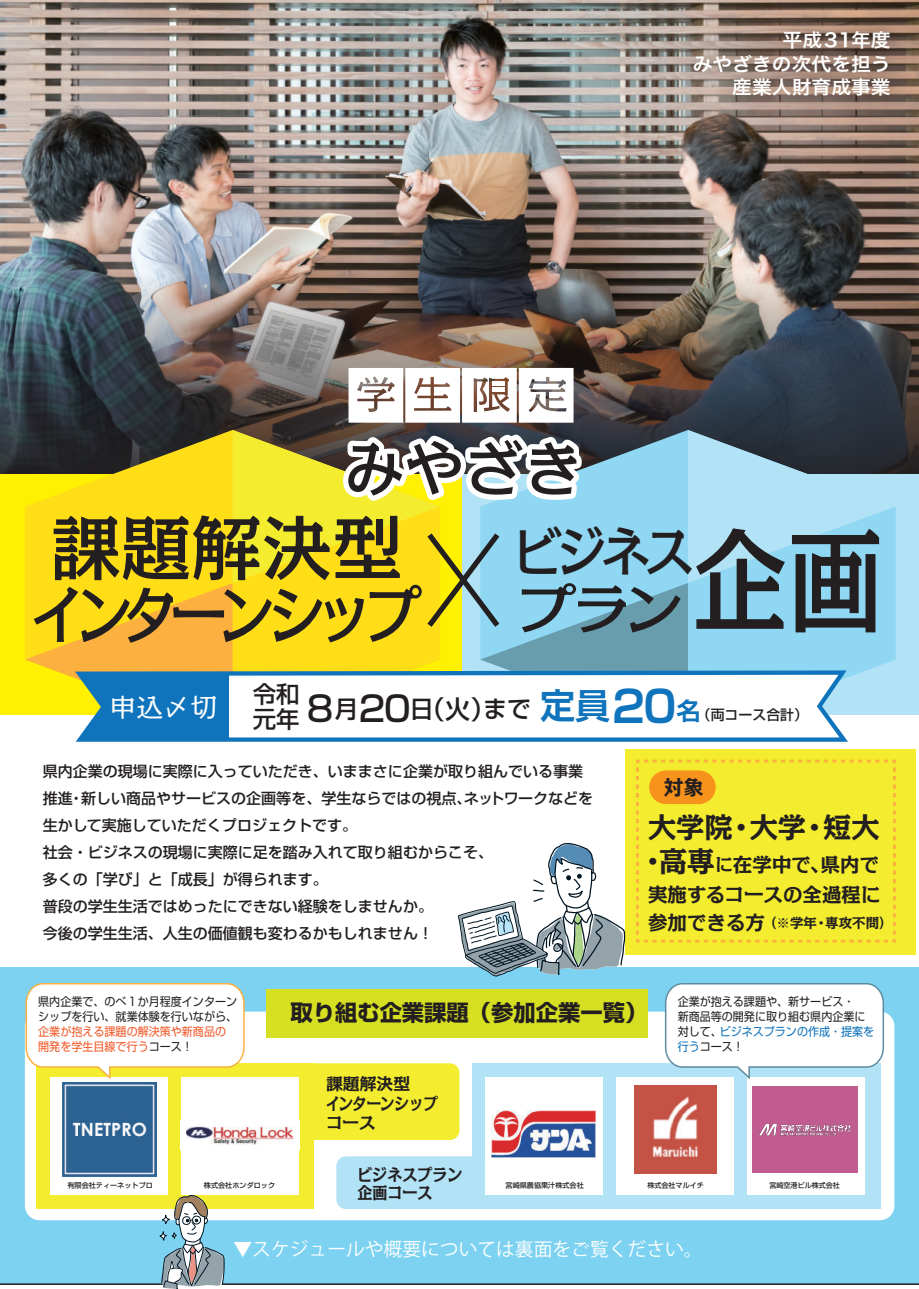
<style>
.page{position:relative;width:919px;height:1289px;background:#fff}
.page>*{position:absolute;margin:0;border:0;box-sizing:border-box;transform-origin:0 0}
.t1{font:500 112.8px "Kakumin Pro";color:#231f20;scale:.85 1}
.t2{font:500 70.5px "Kakumin Pro";color:#231f20}
.t3{font:500 62.4px "Kakumin Pro";letter-spacing:-.16em;color:#231f20;scale:.91 1}
.t4{font:500 59.55px "Kakumin Pro";color:#231f20}
.t5{font:500 53.7px/57.9px "Kakumin Pro";letter-spacing:-.1em;color:#231f20;scale:.93 1}
.t6{font:700 28.2px "Kakumin Pro";color:#231f20}
.t7{font:25.65px "Kakumin Pro";color:#fff;scale:1.06 1}
.t8{font:500 23.4px "Shin Go Pr 5";color:#231f20}
.t9{font:700 22.35px "Shin Go Pr 5";color:#231f20}
.t10{font:700 20.25px "Kakumin Pro";color:#231f20}
.t11{font:700 19.5px/30.2px "Kakumin Pro";color:#231f20;text-align:center}
.t12{font:18.75px "Koz Go Pr 6 N";color:#fff}
.t13{font:18.6px/23.4px "Hira Kaku Pro W6";color:#fff;text-align:right;scale:1.06 1}
.t14{font:700 16.5px/19.6px "Kakumin Pro";color:#231f20}
.t15{font:700 16.5px/18.3px "Kakumin Pro";color:#231f20;scale:.91 1}
.t16{font:500 15px/27px "Shin Go Pr 5";color:#231f20}
.t17{font:500 13.95px "Shin Go Pr 5";color:#231f20}
.t18{font:700 13.5px "Kakumin Pro";color:#231f20}
.t19{font:11.7px/15px "Shin Go Pr 5";color:#231f20;scale:.94 1}
.t20{font:11.7px/15px "Shin Go Pr 5";color:#f15929;scale:.94 1}
.t21{font:500 7.05px "Shin Go Pr 5";color:#231f20}
.s1{font-size:23.4px}
.s2{font-size:34.95px}
.s3{font-size:24px}
.s4{font-size:25.5px}
.s5{font-family:"Shin Go Pr 5 De";font-weight:700;font-size:34.95px;color:#1074bc}
.s6{font-family:"Shin Go Pr 5 De";font-weight:700;font-size:43.5px;color:#1074bc}
.s7{font-family:"Shin Go Pr 5 De";font-weight:700;font-size:24px;color:#1074bc}
.s8{font-size:28.2px}
.s9{font-size:17.4px}
.s10{font-size:19.5px}
.s11{color:#231f20}
.s12{color:#1074bc}
</style>
<div class="page">
<div style="left:0;top:967px;width:918px;height:317px;background:#7cd2f0"></div>
<img style="left:0;top:0;width:918px;height:271px">
<img style="left:0;top:271px;width:918px;height:203px">
<div style="left:625px;top:749px;width:290px;height:206px;background:#f4ed2f"></div>
<div style="left:0;top:474px;width:463px;height:241px;background:#fff101"></div>
<div style="left:462px;top:474px;width:456px;height:241px;background:#b1e2f5"></div>
<img style="left:666px;top:4px;width:251px;height:125px">
<svg style="left:75px;top:736px;width:773px;height:6px"></svg>
<div style="left:79px;top:672px;width:150px;height:67px;background:#1074bc"></div>
<div style="left:25px;top:1011px;width:869px;height:209px;background:#fff;border-radius:14px"></div>
<div style="left:267px;top:989px;width:381px;height:48px;background:#d6df21"></div>
<div style="left:37px;top:1063px;width:277px;height:145px;background:#f4ed2f"></div>
<div style="left:472px;top:1063px;width:408px;height:145px;background:#b1e2f5"></div>
<div style="left:50px;top:1076px;width:118px;height:118px;background:#fff"></div>
<div style="left:181px;top:1076px;width:118px;height:118px;background:#fff"></div>
<div style="left:485px;top:1076px;width:118px;height:118px;background:#fff"></div>
<div style="left:616px;top:1076px;width:117px;height:118px;background:#fff"></div>
<div style="left:746px;top:1076px;width:118px;height:118px;background:#fff"></div>
<svg style="left:636px;top:759px;width:260px;height:184px"></svg>
<div style="left:299px;top:1063px;width:160px;height:76px;background:#f4ed2f;border-radius:10px"></div>
<div style="left:336px;top:1156px;width:149px;height:52px;background:#b1e2f5;border-radius:10px"></div>
<svg style="left:25px;top:982px;width:220px;height:98px"></svg>
<svg style="left:664px;top:982px;width:220px;height:98px"></svg>
<svg style="left:457px;top:843px;width:168px;height:134px"></svg>
<svg style="left:158px;top:1194px;width:67px;height:95px"></svg>
<svg style="left:25px;top:368px;width:870px;height:368px"></svg>
<img style="left:63px;top:1082px;width:93px;height:94px">
<img style="left:180px;top:1120px;width:115px;height:29px">
<img style="left:491px;top:1110px;width:104px;height:46px">
<div style="left:649px;top:770px;width:66px;height:34px;background:#f7931d;border-radius:17px"></div>
<img style="left:634px;top:1085px;width:82px;height:87px">
<div style="left:752px;top:1086px;width:106px;height:86px;background:#c05c90"></div>
<img style="left:759px;top:1124px;width:91px;height:11px">
<p class="t13" style="left:692px;top:28px;width:188px">平成31年度<br>みやざきの次代を担う産業人財育成事業</p>
<h3 class="t4" style="left:345px;top:421px;width:239px">みやざき</h3>
<h2 class="t2" style="left:50px;top:492px;width:354px">課題解決型</h2>
<h3 class="t3" style="left:31px;top:565px;width:432px">インターンシップ</h3>
<h3 class="t5" style="left:513px;top:516px;width:196px">ビジネスプラン</h3>
<h1 class="t1" style="left:692px;top:492px;width:226px">企画</h1>
<h3 class="t7" style="left:109px;top:686px;width:104px">申込〆切</h3>
<h3 class="t8" style="left:253px;top:674px;width:48px">令和</h3>
<p class="t17" style="left:253px;top:703px;width:557px"><span class="s1">元年</span> <span class="s2">8</span><span class="s3">月</span><span class="s2">20</span><span class="s3">日</span><span class="s4">（火）</span><span class="s3">まで</span><span class="s5">定員</span><span class="s6">20</span><span class="s7">名</span>（両コース合計）</p>
<p class="t16" style="left:43px;top:756px;width:552px">県内企業の現場に実際に入っていただき、いままさに企業が取り組んでいる事業推進・新しい商品やサービスの企画等を、学生ならではの視点、ネットワークなどを生かして実施していただくプロジェクトです。<br>社会・ビジネスの現場に実際に足を踏み入れて取り組むからこそ、<br>多くの「学び」と「成長」が得られます。<br>普段の学生生活ではめったにできない経験をしませんか。<br>今後の学生生活、人生の価値観も変わるかもしれません！</p>
<h3 class="t10" style="left:663px;top:770px;width:42px">対象</h3>
<h3 class="t6" style="left:648px;top:804px;width:233px">大学院・大学・短大</h3>
<h3 class="t11" style="left:638px;top:847px;width:243px"><span class="s8">・高専</span><span class="s9">に</span>在学中で、県内で実施するコースの全過程に</h3>
<p class="t18" style="left:648px;top:911px;width:246px"><span class="s10">参加できる方</span>（※学年・専攻不問）</p>
<p class="t19" style="left:38px;top:993px;width:213px">県内企業で、のべ１か月程度インターンシップを行い、就業体験を行いながら、</p>
<p class="t20" style="left:38px;top:1023px;width:201px">企業が抱える課題の解決策や新商品の開発を学生目線で行う<span class="s11">コース！</span></p>
<h3 class="t9" style="left:290px;top:995px;width:358px">取り組む企業課題（参加企業一覧）</h3>
<p class="t19" style="left:677px;top:993px;width:211px">企業が抱える課題や、新サービス・<br>新商品等の開発に取り組む県内企業に対して、<span class="s12">ビジネスプランの作成・提案を行う</span>コース！</p>
<p class="t14" style="left:326px;top:1071px;width:113px">課題解決型<br>インターンシップコース</p>
<p class="t15" style="left:357px;top:1163px;width:117px">ビジネスプラン企画コース</p>
<p class="t21" style="left:67px;top:1179px;width:87px">有限会社ティーネットプロ</p>
<p class="t21" style="left:204px;top:1179px;width:73px">株式会社ホンダロック</p>
<p class="t21" style="left:505px;top:1179px;width:80px">宮崎県農協果汁株式会社</p>
<p class="t21" style="left:647px;top:1179px;width:58px">株式会社マルイチ</p>
<p class="t21" style="left:769px;top:1179px;width:72px">宮崎空港ビル株式会社</p>
<p class="t12" style="left:233px;top:1238px;width:470px">▼スケジュールや概要については裏面をご覧ください。</p>
</div>
